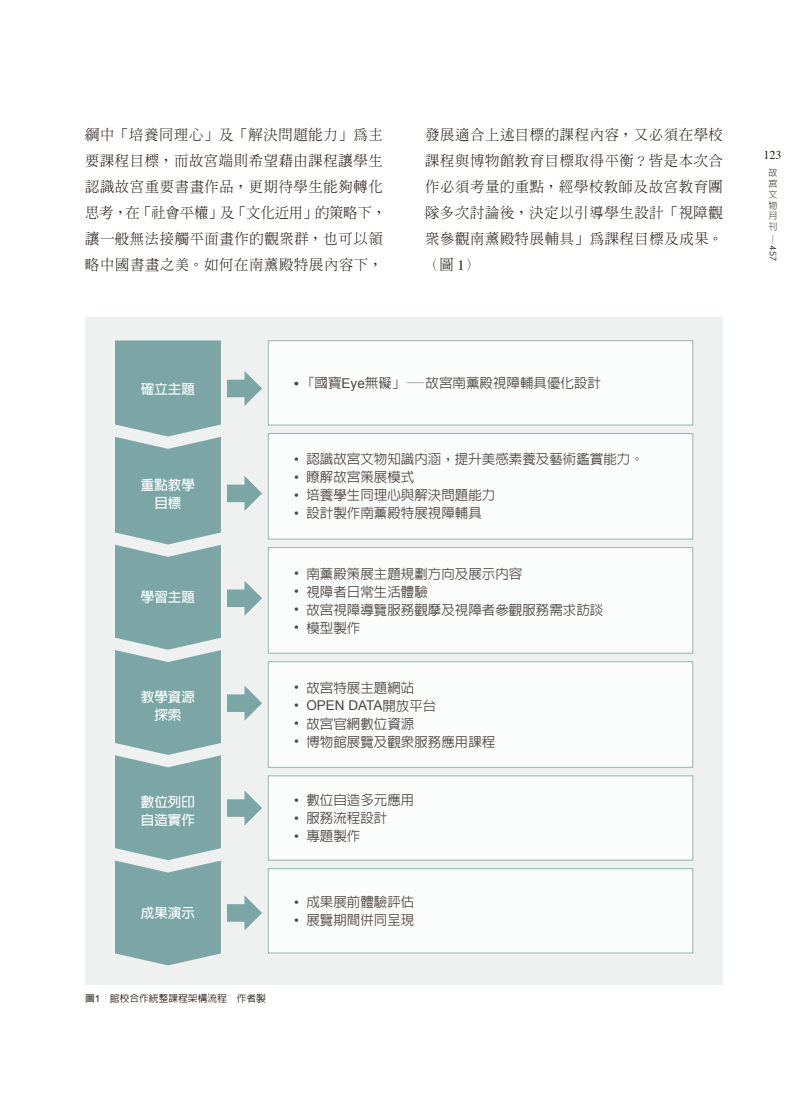
<style>
.page{position:relative;width:808px;height:1106px;background:#fff}
.page>*{position:absolute;margin:0;border:0;box-sizing:border-box;transform-origin:0 0}
.t1{font:300 14.25px/26px "AR Ming B5";letter-spacing:.05em;color:#231916}
.t2{font:500 13.5px "AR Hei B5";color:#231916}
.t3{font:700 13.5px/18px "AR Hei B5";color:#fff;text-align:center}
.t4{font:13.5px "Arial";color:#231916}
.t5{font:12px "Times";color:#231916}
.t6{font:500 9.75px "AR Hei B5";color:#231916}
.t7{font:300 9px/10.8px "AR Hei B5";color:#231916;text-align:justify}
.t8{font:9px "Century Gothic";color:#231916}
.s1{font-family:"Times";font-weight:400}
.s2{font-family:"Arial";font-weight:400}
.s3{font-family:"AR Hei B5";font-weight:500}
.s4{font-family:"AR Hei B5";font-weight:300}
</style>
<div class="page">
<div style="left:85px;top:317px;width:638px;height:667px;background:#eff1f0"></div>
<div style="left:268px;top:341px;width:425px;height:84px;background:#fff"></div>
<div style="left:268px;top:340px;width:425px;height:85px;border:1px solid #7ca6a6"></div>
<div style="left:268px;top:868px;width:425px;height:85px;background:#fff"></div>
<div style="left:268px;top:868px;width:425px;height:85px;border:1px solid #7ca6a6"></div>
<div style="left:268px;top:775px;width:425px;height:85px;background:#fff"></div>
<div style="left:268px;top:775px;width:425px;height:85px;border:1px solid #7ca6a6"></div>
<div style="left:268px;top:661px;width:425px;height:106px;background:#fff"></div>
<div style="left:268px;top:661px;width:425px;height:106px;border:1px solid #7ca6a6"></div>
<div style="left:268px;top:547px;width:425px;height:106px;background:#fff"></div>
<div style="left:268px;top:547px;width:425px;height:106px;border:1px solid #7ca6a6"></div>
<div style="left:268px;top:433px;width:425px;height:106px;background:#fff"></div>
<div style="left:268px;top:433px;width:425px;height:106px;border:1px solid #7ca6a6"></div>
<svg style="left:115px;top:340px;width:106px;height:625px;background:#88aeae"></svg>
<svg style="left:227px;top:371px;width:35px;height:35px"></svg>
<svg style="left:227px;top:476px;width:35px;height:35px"></svg>
<svg style="left:227px;top:895px;width:35px;height:35px"></svg>
<svg style="left:227px;top:790px;width:35px;height:35px"></svg>
<svg style="left:227px;top:686px;width:35px;height:34px"></svg>
<svg style="left:227px;top:581px;width:35px;height:35px"></svg>
<p class="t1" style="left:85px;top:122px;width:303px">綱中「培養同理心」及「解決問題能力」為主要課程目標，而故宮端則希望藉由課程讓學生認識故宮重要書畫作品，更期待學生能夠轉化思考，在「社會平權」及「文化近用」的策略下，讓一般無法接觸平面畫作的觀眾群，也可以領略中國書畫之美。如何在南薰殿特展內容下，</p>
<p class="t1" style="left:425px;top:122px;width:299px;text-align:justify">發展適合上述目標的課程內容，又必須在學校課程與博物館教育目標取得平衡？皆是本次合作必須考量的重點，經學校教師及故宮教育團隊多次討論後，決定以引導學生設計「視障觀眾參觀南薰殿特展輔具」為課程目標及成果。（圖 <span class="s1">1</span>）</p>
<p class="t3" style="left:141px;top:379px;width:56px">確立主題</p>
<p class="t3" style="left:141px;top:476px;width:56px">重點教學目標</p>
<p class="t3" style="left:141px;top:588px;width:56px">學習主題</p>
<p class="t3" style="left:141px;top:687px;width:56px">教學資源探索</p>
<p class="t3" style="left:141px;top:793px;width:56px;text-align:left">數位列印自造實作</p>
<p class="t3" style="left:141px;top:904px;width:56px">成果演示</p>
<p class="t6" style="left:85px;top:993px;width:182px">圖<span class="s2">1</span> 館校合作統整課程架構流程　作者製</p>
<p class="t2" style="left:294px;top:376px;width:308px"><span class="s1">•</span> 「國寶<span class="s2">Eye</span>無礙」—故宮南薰殿視障輔具優化設計</p>
<p class="t2" style="left:294px;top:452px;width:351px"><span class="s2">•</span> 認識故宮文物知識內涵，提升美感素養及藝術鑑賞能力。</p>
<p class="t2" style="left:294px;top:470px;width:122px"><span class="s2">•</span> 瞭解故宮策展模式</p>
<p class="t2" style="left:294px;top:488px;width:203px"><span class="s2">•</span> 培養學生同理心與解決問題能力</p>
<p class="t2" style="left:294px;top:506px;width:189px"><span class="s2">•</span> 設計製作南薰殿特展視障輔具</p>
<p class="t2" style="left:294px;top:566px;width:230px"><span class="s2">•</span> 南薰殿策展主題規劃方向及展示內容</p>
<p class="t2" style="left:294px;top:584px;width:135px"><span class="s2">•</span> 視障者日常生活體驗</p>
<p class="t2" style="left:294px;top:602px;width:311px"><span class="s2">•</span> 故宮視障導覽服務觀摩及視障者參觀服務需求訪談</p>
<p class="t2" style="left:294px;top:620px;width:68px"><span class="s2">•</span> 模型製作</p>
<p class="t2" style="left:294px;top:680px;width:122px"><span class="s2">•</span> 故宮特展主題網站</p>
<p class="t4" style="left:294px;top:696px;width:144px">• OPEN DATA<span class="s3">開放平台</span></p>
<p class="t2" style="left:294px;top:716px;width:122px"><span class="s2">•</span> 故宮官網數位資源</p>
<p class="t2" style="left:294px;top:734px;width:203px"><span class="s2">•</span> 博物館展覽及觀眾服務應用課程</p>
<p class="t2" style="left:294px;top:793px;width:122px"><span class="s2">•</span> 數位自造多元應用</p>
<p class="t2" style="left:294px;top:811px;width:95px"><span class="s2">•</span> 服務流程設計</p>
<p class="t2" style="left:294px;top:829px;width:68px"><span class="s2">•</span> 專題製作</p>
<p class="t2" style="left:294px;top:895px;width:122px"><span class="s2">•</span> 成果展前體驗評估</p>
<p class="t2" style="left:294px;top:913px;width:122px"><span class="s2">•</span> 展覽期間併同呈現</p>
<p class="t5" style="left:763px;top:147px;width:20px">123</p>
<p class="t7" style="left:768px;top:167px;width:10px">故宮文物月刊</p>
<p class="t8" style="left:779px;top:234px;width:28px;rotate:90deg"><span class="s4">─</span> 457</p>
</div>
